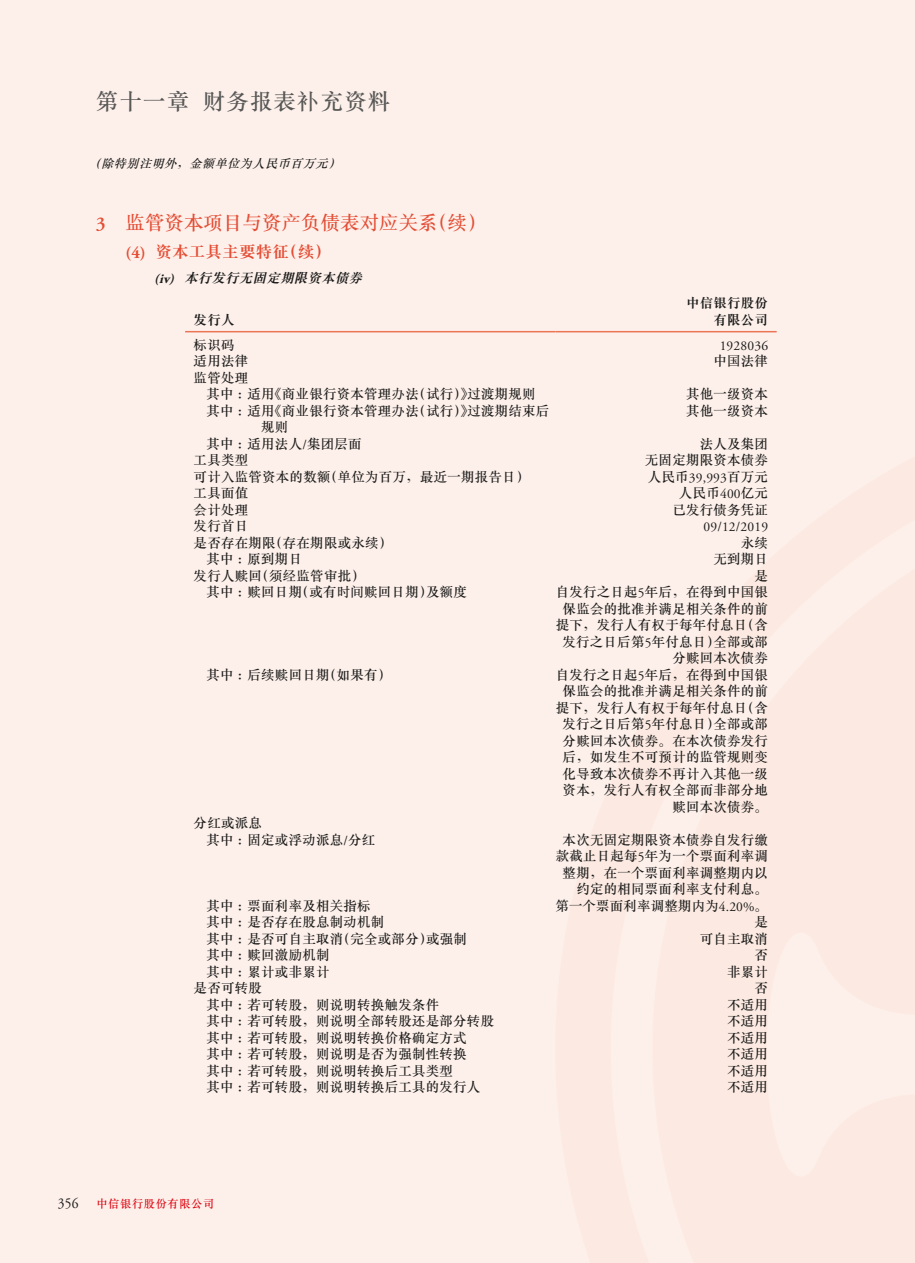
<style>
.page{position:relative;width:915px;height:1263px;background:#fff}
.page>*{position:absolute;margin:0;border:0;box-sizing:border-box;transform-origin:0 0}
.t1{font:500 22.5px "M Sung PRC";letter-spacing:.05em;color:#575756}
.t2{font:500 19.5px "M Sung PRC";color:#e44d35}
.t3{font:700 16.5px "M Sung PRC";letter-spacing:.015em;color:#e44d35}
.t4{font:500 13.5px/16.5px "M Sung PRC";letter-spacing:.015em;color:#1c1c1b}
.t5{font:italic 700 13.5px "M Sung PRC";color:#1c1c1b}
.t6{font:13.5px "Adobe Garamond Pro";letter-spacing:.015em;color:#1c1c1b}
.t7{font:700 13.5px/16.5px "M Sung PRC";letter-spacing:.015em;color:#1c1c1b;text-align:right}
.t8{font:italic 500 12px "M Sung PRC";color:#1c1c1b}
.t9{font:500 11.25px "M Sung HKS";letter-spacing:.05em;color:#dc0613}
.s1{font-family:"Adobe Garamond Pro";font-weight:600}
.s2{font-family:"Adobe Garamond Pro"}
.s3{font-family:"Adobe Garamond Pro";font-weight:400}
.s4{font-family:"Adobe Garamond Pro";font-weight:400;font-size:15px;color:#1c1c1b}
</style>
<div class="page">
<div style="left:0;top:0;width:914px;height:1263px;background:#fdf0ea"></div>
<hr style="left:185px;top:331px;width:370px;height:1px;background:#ea7455">
<hr style="left:555px;top:331px;width:221px;height:1px;background:#ea7455">
<h1 class="t1" style="left:96px;top:91px;width:296px">第十一章 财务报表补充资料</h1>
<p class="t8" style="left:89px;top:157px;width:256px">（除特别注明外，金额单位为人民币百万元）</p>
<h2 class="t2" style="left:96px;top:213px;width:392px"><span class="s1">3</span> 监管资本项目与资产负债表对应关系（续）</h2>
<p class="t3" style="left:125px;top:244px;width:207px"><span class="s2">(4)</span> 资本工具主要特征（续）</p>
<p class="t5" style="left:154px;top:271px;width:212px"><span class="s2">(iv)</span> 本行发行无固定期限资本债券</p>
<p class="t7" style="left:193px;top:311px;width:42px">发行人</p>
<p class="t7" style="left:686px;top:295px;width:83px">中信银行股份有限公司</p>
<p class="t4" style="left:193px;top:336px;width:42px">标识码</p>
<p class="t6" style="left:719px;top:337px;width:50px">1928036</p>
<p class="t4" style="left:193px;top:353px;width:56px">适用法律</p>
<p class="t4" style="left:713px;top:353px;width:56px">中国法律</p>
<p class="t4" style="left:206px;top:369px;width:331px;text-indent:-13px">监管处理<br>其中：适用《商业银行资本管理办法（试行）》过渡期规则</p>
<p class="t4" style="left:685px;top:386px;width:84px">其他一级资本</p>
<p class="t4" style="left:261px;top:402px;width:289px;text-indent:-55px">其中：适用《商业银行资本管理办法（试行）》过渡期结束后规则</p>
<p class="t4" style="left:685px;top:402px;width:84px">其他一级资本</p>
<p class="t4" style="left:206px;top:435px;width:157px">其中：适用法人<span class="s3">/</span>集团层面</p>
<p class="t4" style="left:699px;top:435px;width:70px">法人及集团</p>
<p class="t4" style="left:193px;top:452px;width:56px">工具类型</p>
<p class="t4" style="left:644px;top:452px;width:125px">无固定期限资本债券</p>
<p class="t4" style="left:193px;top:468px;width:337px">可计入监管资本的数额（单位为百万，最近一期报告日）</p>
<p class="t4" style="left:647px;top:468px;width:122px">人民币<span class="s3">39,993</span>百万元</p>
<p class="t4" style="left:193px;top:485px;width:56px">工具面值</p>
<p class="t4" style="left:678px;top:485px;width:91px">人民币<span class="s3">400</span>亿元</p>
<p class="t4" style="left:193px;top:501px;width:56px">会计处理</p>
<p class="t4" style="left:672px;top:501px;width:97px">已发行债务凭证</p>
<p class="t4" style="left:193px;top:518px;width:56px">发行首日</p>
<p class="t6" style="left:703px;top:519px;width:66px">09/12/2019</p>
<p class="t4" style="left:193px;top:534px;width:200px">是否存在期限（存在期限或永续）</p>
<p class="t4" style="left:740px;top:534px;width:29px">永续</p>
<p class="t4" style="left:206px;top:551px;width:97px">其中：原到期日</p>
<p class="t4" style="left:713px;top:551px;width:56px">无到期日</p>
<p class="t4" style="left:193px;top:567px;width:173px">发行人赎回（须经监管审批）</p>
<p class="t4" style="left:754px;top:567px;width:15px">是</p>
<p class="t4" style="left:206px;top:584px;width:262px">其中：赎回日期（或有时间赎回日期）及额度</p>
<p class="t4" style="left:555px;top:584px;width:214px;text-align:right">自发行之日起<span class="s3">5</span>年后，在得到中国银保监会的批准并满足相关条件的前提下，发行人有权于每年付息日（含发行之日后第<span class="s3">5</span>年付息日）全部或部分赎回本次债券</p>
<p class="t4" style="left:206px;top:666px;width:186px">其中：后续赎回日期（如果有）</p>
<p class="t4" style="left:555px;top:666px;width:214px;text-align:right">自发行之日起<span class="s3">5</span>年后，在得到中国银保监会的批准并满足相关条件的前提下，发行人有权于每年付息日（含发行之日后第<span class="s3">5</span>年付息日）全部或部分赎回本次债券。在本次债券发行后，如发生不可预计的监管规则变化导致本次债券不再计入其他一级资本，发行人有权全部而非部分地赎回本次债券。</p>
<p class="t4" style="left:206px;top:815px;width:170px;text-indent:-13px">分红或派息<br>其中：固定或浮动派息<span class="s3">/</span>分红</p>
<p class="t4" style="left:555px;top:831px;width:214px;text-align:right">本次无固定期限资本债券自发行缴款截止日起每<span class="s3">5</span>年为一个票面利率调整期，在一个票面利率调整期内以约定的相同票面利率支付利息。</p>
<p class="t4" style="left:206px;top:897px;width:166px">其中：票面利率及相关指标</p>
<p class="t4" style="left:555px;top:897px;width:214px">第一个票面利率调整期内为<span class="s3">4.20%</span>。</p>
<p class="t4" style="left:206px;top:914px;width:179px">其中：是否存在股息制动机制</p>
<p class="t4" style="left:754px;top:914px;width:15px">是</p>
<p class="t4" style="left:206px;top:930px;width:262px">其中：是否可自主取消（完全或部分）或强制</p>
<p class="t4" style="left:699px;top:930px;width:70px">可自主取消</p>
<p class="t4" style="left:206px;top:947px;width:125px">其中：赎回激励机制</p>
<p class="t4" style="left:754px;top:947px;width:15px">否</p>
<p class="t4" style="left:206px;top:963px;width:125px">其中：累计或非累计</p>
<p class="t4" style="left:727px;top:963px;width:42px">非累计</p>
<p class="t4" style="left:193px;top:980px;width:70px">是否可转股</p>
<p class="t4" style="left:754px;top:980px;width:15px">否</p>
<p class="t4" style="left:206px;top:996px;width:234px">其中：若可转股，则说明转换触发条件</p>
<p class="t4" style="left:727px;top:996px;width:42px">不适用</p>
<p class="t4" style="left:206px;top:1013px;width:289px">其中：若可转股，则说明全部转股还是部分转股</p>
<p class="t4" style="left:727px;top:1013px;width:42px">不适用</p>
<p class="t4" style="left:206px;top:1029px;width:262px">其中：若可转股，则说明转换价格确定方式</p>
<p class="t4" style="left:727px;top:1029px;width:42px">不适用</p>
<p class="t4" style="left:206px;top:1046px;width:262px">其中：若可转股，则说明是否为强制性转换</p>
<p class="t4" style="left:727px;top:1046px;width:42px">不适用</p>
<p class="t4" style="left:206px;top:1062px;width:248px">其中：若可转股，则说明转换后工具类型</p>
<p class="t4" style="left:727px;top:1062px;width:42px">不适用</p>
<p class="t4" style="left:206px;top:1079px;width:275px">其中：若可转股，则说明转换后工具的发行人</p>
<p class="t4" style="left:727px;top:1079px;width:42px">不适用</p>
<p class="t9" style="left:58px;top:1195px;width:158px"><span class="s4">356</span> 中信銀行股份有限公司</p>
</div>
